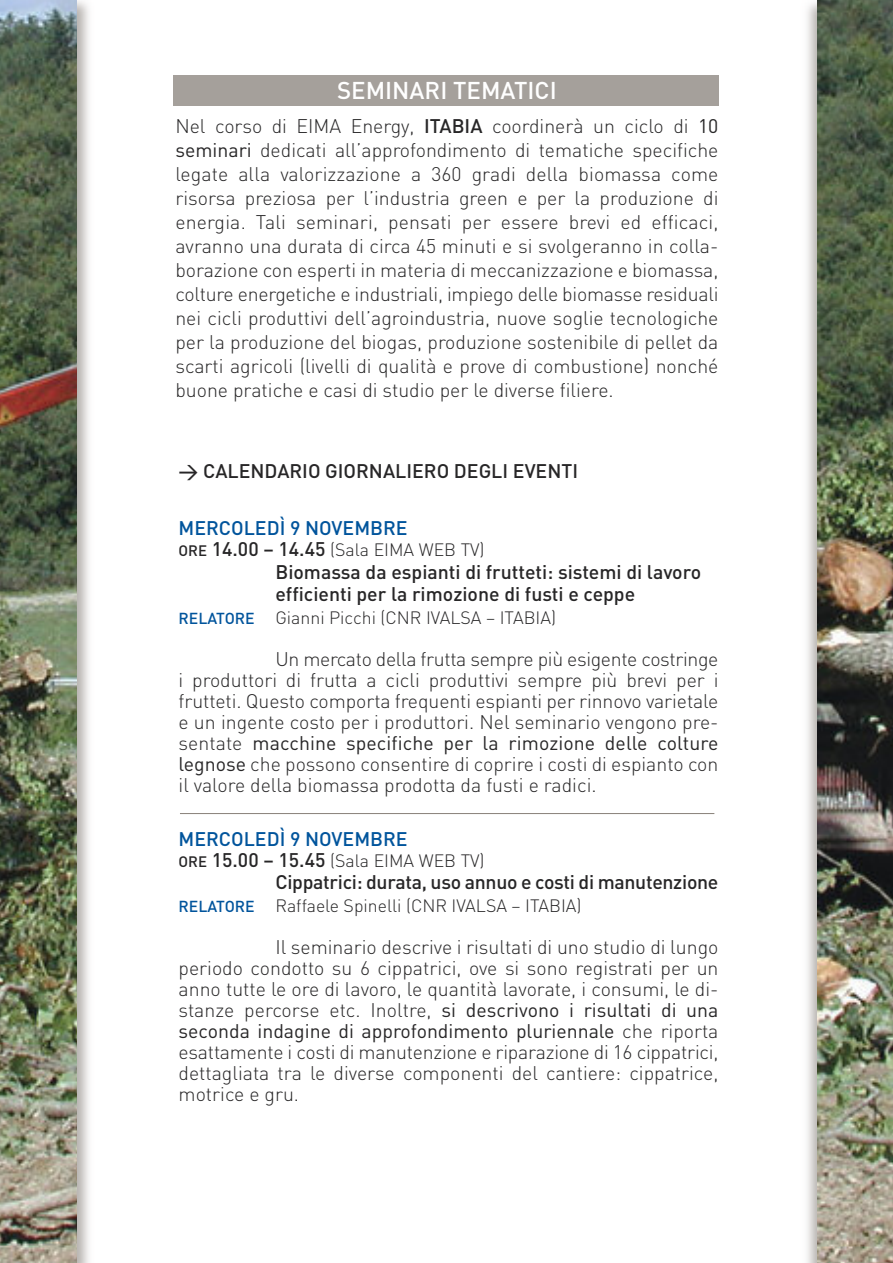
<style>
.page{position:relative;width:893px;height:1263px;background:#fff}
.page>*{position:absolute;margin:0;border:0;box-sizing:border-box;transform-origin:0 0}
.t1{font:500 24px "DIN";color:#fff}
.t2{font:300 19.5px/21px "DIN";color:#272627;text-align:justify}
.t3{font:500 19.5px/22.5px "DIN";color:#272627}
.t4{font:500 19.5px "DIN";color:#00549c}
.t5{font:300 17.7px "DIN";color:#272627}
.s1{font-weight:500}
.s2{font-weight:400}
.s3{font-weight:500;font-size:15px}
.s4{font-weight:500;font-size:19.5px}
.s5{font-weight:500;font-size:15.75px;color:#00549c}
</style>
<div class="page">
<img style="left:0;top:0;width:77px;height:1263px">
<img style="left:807px;top:0;width:11px;height:1263px">
<img style="left:818px;top:0;width:75px;height:1263px">
<div style="left:173px;top:75px;width:546px;height:31px;background:#a5a09b"></div>
<hr style="left:180px;top:813px;width:534px;height:1px;background:#878079">
<p class="t1" style="left:337px;top:77px;width:221px">SEMINARI TEMATICI</p>
<p class="t2" style="left:175px;top:115px;width:545px;line-height:24px">Nel corso di EIMA Energy, <span class="s1">ITABIA</span> coordinerà un ciclo di <span class="s2">10 seminari</span> dedicati all’approfondimento di tematiche specifiche legate alla valorizzazione a 360 gradi della biomassa come risorsa preziosa per l’industria green e per la produzione di energia. Tali seminari, pensati per essere brevi ed efficaci, avranno una durata di circa 45 minuti e si svolgeranno in colla&shy;borazione con esperti in materia di meccanizzazione e biomassa, colture energetiche e industriali, impiego delle biomasse residuali nei cicli produttivi dell’agroindustria, nuove soglie tecnologiche per la produzione del biogas, produzione sostenibile di pellet da scarti agricoli (livelli di qualità e prove di combustione) nonché buone pratiche e casi di studio per le diverse filiere.</p>
<p class="t3" style="left:179px;top:460px;width:401px">&gt; CALENDARIO GIORNALIERO DEGLI EVENTI</p>
<p class="t4" style="left:179px;top:517px;width:231px">MERCOLEDÌ 9 NOVEMBRE</p>
<p class="t5" style="left:179px;top:540px;width:308px"><span class="s3">ORE</span> <span class="s4">14.00 – 14.45</span> (Sala EIMA WEB TV)</p>
<p class="t3" style="left:275px;top:561px;width:427px">Biomassa da espianti di frutteti: sistemi di lavoro efficienti per la rimozione di fusti e ceppe</p>
<p class="t5" style="left:179px;top:607px;width:379px"><span class="s5">RELATORE</span> Gianni Picchi (CNR IVALSA – ITABIA)</p>
<p class="t2" style="left:179px;top:648px;width:541px;text-indent:97px">Un mercato della frutta sempre più esigente costringe i produttori di frutta a cicli produttivi sempre più brevi per i frutteti. Questo comporta frequenti espianti per rinnovo varietale e un ingente costo per i produttori. Nel seminario vengono pre&shy;sentate <span class="s2">macchine specifiche per la rimozione delle colture legnose</span> che possono consentire di coprire i costi di espianto con il valore della biomassa prodotta da fusti e radici.</p>
<p class="t4" style="left:179px;top:828px;width:231px">MERCOLEDÌ 9 NOVEMBRE</p>
<p class="t5" style="left:179px;top:850px;width:308px"><span class="s3">ORE</span> <span class="s4">15.00 – 15.45</span> (Sala EIMA WEB TV)</p>
<p class="t3" style="left:275px;top:871px;width:444px">Cippatrici: durata, uso annuo e costi di manutenzione</p>
<p class="t5" style="left:179px;top:895px;width:404px"><span class="s5">RELATORE</span> Raffaele Spinelli (CNR IVALSA – ITABIA)</p>
<p class="t2" style="left:179px;top:936px;width:541px;text-indent:97px">Il seminario descrive i risultati di uno studio di lungo periodo condotto su 6 cippatrici, ove si sono registrati per un anno tutte le ore di lavoro, le quantità lavorate, i consumi, le di&shy;stanze percorse etc. Inoltre, <span class="s2">si descrivono i risultati di una seconda indagine di approfondimento pluriennale</span> che riporta esattamente i costi di manutenzione e riparazione di 16 cippatrici, dettagliata tra le diverse componenti del cantiere: cippatrice, motrice e gru.</p>
</div>
